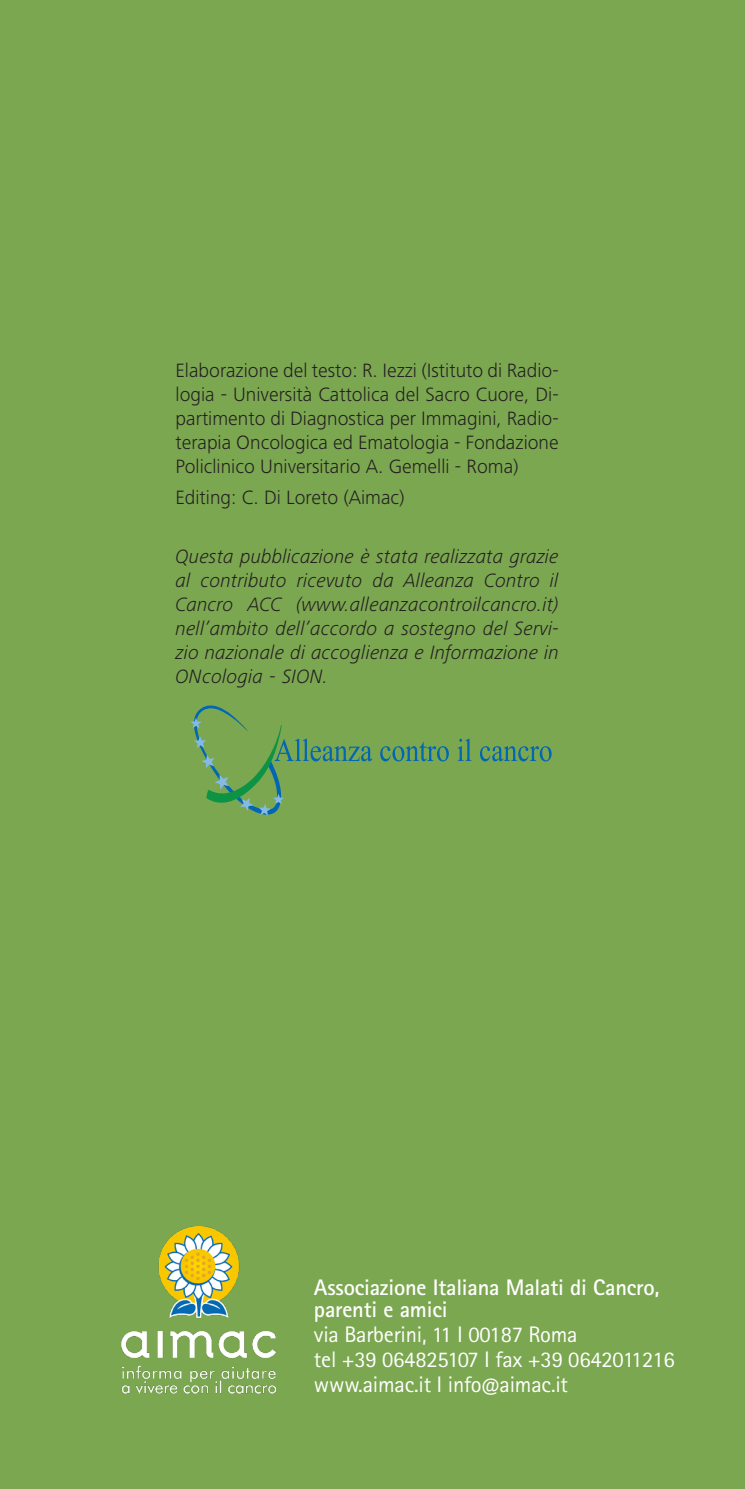
<style>
.page{position:relative;width:745px;height:1489px;background:#fff}
.page>*{position:absolute;margin:0;border:0;box-sizing:border-box;transform-origin:0 0}
.t1{font:22.5px "Rotis Sans Serif W1 G";letter-spacing:-.01em;color:#fff}
.t2{font:700 22.5px/22.5px "Rotis Sans Serif W1 G";letter-spacing:-.01em;color:#fff}
.t3{font:300 20px/24px "Frutiger Next LT";color:#231f20;text-align:justify}
.t4{font:italic 300 20px/24px "Frutiger Next LT";color:#231f20;text-align:justify}
</style>
<div class="page">
<div style="left:0;top:0;width:744px;height:1488px;background:#7ca751"></div>
<img style="left:122px;top:1226px;width:155px;height:168px">
<svg style="left:190px;top:705px;width:182px;height:110px"></svg>
<svg style="left:380px;top:742px;width:68px;height:19px"></svg>
<svg style="left:457px;top:738px;width:14px;height:23px"></svg>
<svg style="left:480px;top:746px;width:71px;height:15px"></svg>
<p class="t3" style="left:175px;top:358px;width:384px">Elaborazione del testo: R. Iezzi (Istituto di Radio&shy;logia - Università Cattolica del Sacro Cuore, Di&shy;partimento di Diagnostica per Immagini, Radio&shy;terapia Oncologica ed Ematologia - Fondazione Policlinico Universitario A. Gemelli - Roma)</p>
<p class="t3" style="left:175px;top:485px;width:230px">Editing: C. Di Loreto (Aimac)</p>
<p class="t4" style="left:175px;top:544px;width:384px">Questa pubblicazione è stata realizzata grazie al contributo ricevuto da Alleanza Contro il Cancro ACC (www.alleanzacontroilcancro.it) nell’ambito dell’accordo a sostegno del Servi&shy;zio nazionale di accoglienza e Informazione in ONcologia - SION.</p>
<p class="t2" style="left:314px;top:1275px;width:347px">Associazione Italiana Malati di Cancro, parenti e amici</p>
<p class="t1" style="left:314px;top:1321px;width:265px">via Barberini, 11 I 00187 Roma</p>
<p class="t1" style="left:314px;top:1346px;width:362px">tel +39 064825107 I fax +39 0642011216</p>
<p class="t1" style="left:314px;top:1371px;width:255px">www.aimac.it I info@aimac.it</p>
</div>
